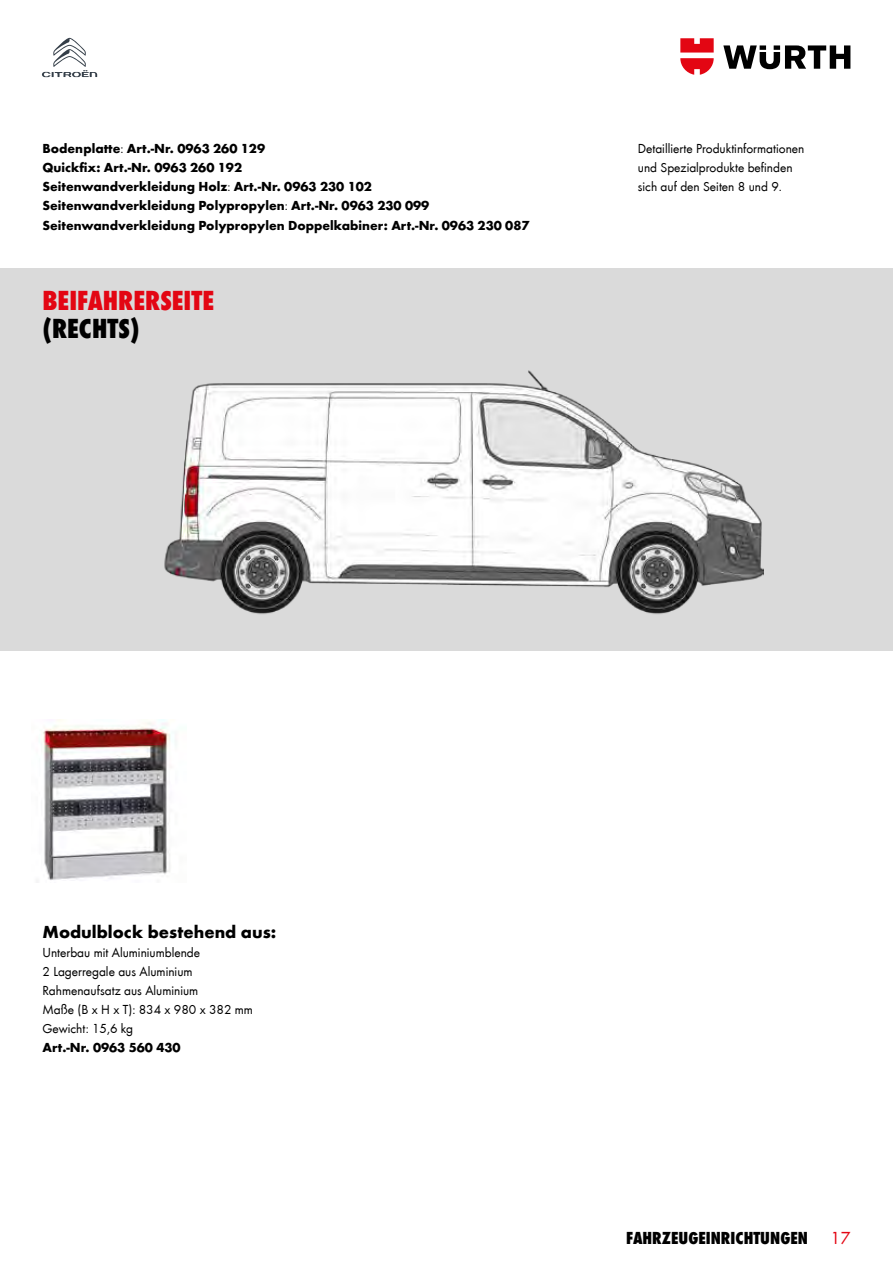
<style>
.page{position:relative;width:893px;height:1263px;background:#fff}
.page>*{position:absolute;margin:0;border:0;box-sizing:border-box;transform-origin:0 0}
.t1{font:800 condensed 28.5px "Wuerth";color:#e30613}
.t2{font:800 condensed 28.5px "Wuerth";color:#000}
.t3{font:700 18px "Wuerth";color:#000}
.t4{font:800 condensed 18px "Wuerth";color:#000}
.t5{font:18px "Wuerth";color:#e30613}
.t6{font:700 13.5px/19.2px "Wuerth";color:#000}
.t7{font:13.5px/19.2px "Wuerth";color:#000}
.s1{font-weight:400}
</style>
<div class="page">
<svg style="left:723px;top:45px;width:127px;height:24px"></svg>
<svg style="left:680px;top:38px;width:34px;height:37px"></svg>
<svg style="left:42px;top:38px;width:55px;height:39px"></svg>
<div style="left:0;top:268px;width:893px;height:383px;background:#dadada"></div>
<img style="left:37px;top:720px;width:134px;height:162px">
<img style="left:164px;top:370px;width:600px;height:244px">
<p class="t6" style="left:43px;top:138px;width:489px">Bodenplatte<span class="s1">:</span> Art.-Nr. 0963 260 129<br>Quickfix: Art.-Nr. 0963 260 192<br>Seitenwandverkleidung Holz<span class="s1">:</span> Art.-Nr. 0963 230 102<br>Seitenwandverkleidung Polypropylen<span class="s1">:</span> Art.-Nr. 0963 230 099<br>Seitenwandverkleidung Polypropylen Doppelkabiner: Art.-Nr. 0963 230 087</p>
<h1 class="t1" style="left:43px;top:280px;width:173px">BEIFAHRERSEITE</h1>
<h1 class="t2" style="left:43px;top:308px;width:99px">(RECHTS)</h1>
<p class="t7" style="left:638px;top:138px;width:168px">Detaillierte Produktinformationen und Spezialprodukte befinden sich auf den Seiten 8 und 9.</p>
<h2 class="t3" style="left:43px;top:918px;width:235px">Modulblock bestehend aus:</h2>
<p class="t7" style="left:43px;top:942px;width:212px">Unterbau mit Aluminiumblende<br>2 Lagerregale aus Aluminium<br>Rahmenaufsatz aus Aluminium<br>Maße (B x H x T): 834 x 980 x 382 mm<br>Gewicht: 15,6 kg</p>
<p class="t6" style="left:43px;top:1037px;width:140px">Art.-Nr. 0963 560 430</p>
<h2 class="t4" style="left:626px;top:1225px;width:183px">FAHRZEUGEINRICHTUNGEN</h2>
<h2 class="t5" style="left:830px;top:1225px;width:21px">17</h2>
</div>
